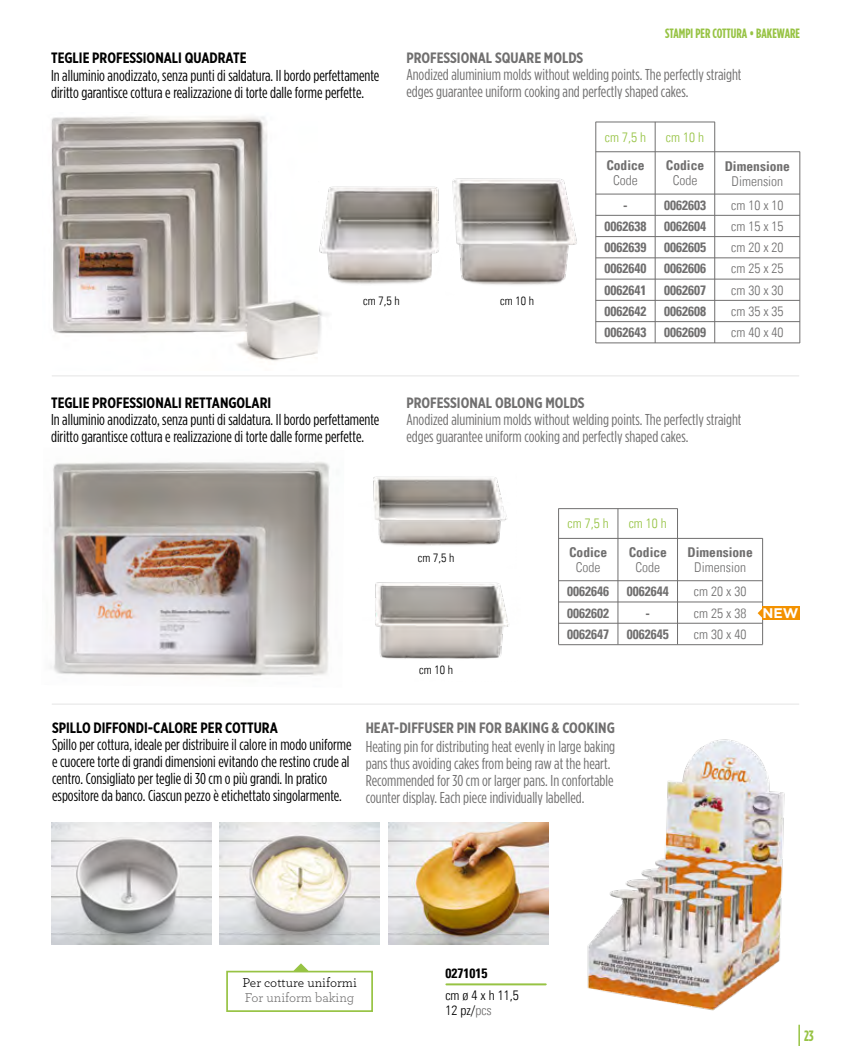
<style>
.page{position:relative;width:851px;height:1063px;background:#fff}
.page>*{position:absolute;margin:0;border:0;box-sizing:border-box;transform-origin:0 0}
.t1{font:15.75px/17px "Gotham Condensed";color:#000}
.t2{font:15.75px/17px "Gotham Condensed";color:#706f6f}
.t3{font:700 15px "Gotham X Narrow";color:#000}
.t4{font:700 15px "Gotham X Narrow";color:#706f6f}
.t5{font:700 15px "Gotham Condensed";color:#97c344}
.t6{font:700 13.95px "Gotham";color:#fff}
.t7{font:700 condensed 13.5px "Univers LT";color:#706f6f}
.t8{font:300 condensed 13.5px "Univers LT";color:#706f6f}
.t9{font:700 13.5px "Gotham Condensed";color:#97c344}
.t10{font:300 condensed 13.5px "Univers LT";color:#97c344}
.t11{font:13.5px "Archer";color:#000}
.t12{font:300 condensed 13.5px/15px "Univers LT";color:#000}
.t13{font:13.5px "Archer";color:#706f6f}
.t14{font:700 condensed 13.5px "Univers LT";color:#000}
.t15{font:300 condensed 12px "Univers LT";color:#000}
.s1{color:#706f6f}
</style>
<div class="page">
<svg style="left:798px;top:1025px;width:1px;height:21px"></svg>
<img style="left:51px;top:116px;width:276px;height:245px">
<img style="left:313px;top:170px;width:126px;height:136px">
<img style="left:452px;top:178px;width:125px;height:107px">
<hr style="left:595px;top:215px;width:204px;height:1px;background:#706f6f">
<hr style="left:799px;top:152px;width:1px;height:191px;background:#706f6f">
<hr style="left:595px;top:122px;width:1px;height:221px;background:#706f6f">
<hr style="left:595px;top:194px;width:204px;height:1px;background:#706f6f">
<hr style="left:595px;top:151px;width:204px;height:1px;background:#706f6f">
<hr style="left:654px;top:122px;width:1px;height:221px;background:#706f6f">
<hr style="left:714px;top:122px;width:1px;height:221px;background:#706f6f">
<hr style="left:595px;top:122px;width:119px;height:1px;background:#706f6f">
<hr style="left:595px;top:236px;width:204px;height:1px;background:#706f6f">
<hr style="left:595px;top:258px;width:204px;height:1px;background:#706f6f">
<hr style="left:595px;top:279px;width:204px;height:1px;background:#706f6f">
<hr style="left:595px;top:300px;width:204px;height:1px;background:#706f6f">
<hr style="left:595px;top:321px;width:204px;height:1px;background:#706f6f">
<hr style="left:595px;top:343px;width:204px;height:1px;background:#706f6f">
<img style="left:375px;top:582px;width:134px;height:77px">
<img style="left:373px;top:476px;width:134px;height:70px">
<img style="left:50px;top:462px;width:280px;height:214px">
<img style="left:587px;top:739px;width:198px;height:272px">
<img style="left:388px;top:822px;width:160px;height:122px">
<img style="left:219px;top:822px;width:160px;height:122px">
<img style="left:51px;top:822px;width:160px;height:122px">
<svg style="left:293px;top:963px;width:15px;height:8px"></svg>
<div style="left:226px;top:971px;width:147px;height:41px;background:#fff;border:2px solid #97c344"></div>
<hr style="left:446px;top:983px;width:99px;height:2px;background:#97c344">
<hr style="left:52px;top:375px;width:747px;height:2px;background:#ededed">
<hr style="left:52px;top:703px;width:747px;height:2px;background:#ededed">
<hr style="left:762px;top:538px;width:1px;height:106px;background:#706f6f">
<hr style="left:558px;top:509px;width:1px;height:135px;background:#706f6f">
<hr style="left:558px;top:580px;width:204px;height:1px;background:#706f6f">
<hr style="left:558px;top:602px;width:204px;height:1px;background:#706f6f">
<hr style="left:558px;top:623px;width:204px;height:1px;background:#706f6f">
<hr style="left:558px;top:644px;width:204px;height:1px;background:#706f6f">
<hr style="left:558px;top:538px;width:204px;height:1px;background:#706f6f">
<hr style="left:617px;top:509px;width:1px;height:135px;background:#706f6f">
<hr style="left:677px;top:509px;width:1px;height:135px;background:#706f6f">
<hr style="left:558px;top:508px;width:119px;height:1px;background:#706f6f">
<div style="left:762px;top:606px;width:37px;height:14px;background:#f39200"></div>
<svg style="left:757px;top:609px;width:5px;height:9px"></svg>
<p class="t3" style="left:51px;top:49px;width:197px">TEGLIE PROFESSIONALI QUADRATE</p>
<p class="t1" style="left:51px;top:67px;width:330px">In alluminio anodizzato, senza punti di saldatura. Il bordo perfettamente diritto garantisce cottura e realizzazione di torte dalle forme perfette.</p>
<p class="t9" style="left:665px;top:26px;width:136px">STAMPI PER COTTURA • BAKEWARE</p>
<p class="t4" style="left:406px;top:49px;width:178px">PROFESSIONAL SQUARE MOLDS</p>
<p class="t2" style="left:406px;top:66px;width:336px">Anodized aluminium molds without welding points. The perfectly straight edges guarantee uniform cooking and perfectly shaped cakes.</p>
<p class="t10" style="left:604px;top:129px;width:43px">cm 7,5 h</p>
<p class="t10" style="left:665px;top:129px;width:40px">cm 10 h</p>
<p class="t7" style="left:606px;top:157px;width:40px">Codice</p>
<p class="t8" style="left:613px;top:172px;width:26px">Code</p>
<p class="t7" style="left:665px;top:157px;width:40px">Codice</p>
<p class="t8" style="left:672px;top:172px;width:26px">Code</p>
<p class="t7" style="left:724px;top:158px;width:67px">Dimensione</p>
<p class="t8" style="left:731px;top:173px;width:53px">Dimension</p>
<p class="t7" style="left:623px;top:197px;width:6px">-</p>
<p class="t7" style="left:664px;top:197px;width:43px">0062603</p>
<p class="t8" style="left:731px;top:197px;width:54px">cm 10 x 10</p>
<p class="t7" style="left:604px;top:218px;width:43px">0062638</p>
<p class="t7" style="left:664px;top:218px;width:43px">0062604</p>
<p class="t8" style="left:731px;top:218px;width:54px">cm 15 x 15</p>
<p class="t7" style="left:604px;top:239px;width:43px">0062639</p>
<p class="t7" style="left:664px;top:239px;width:43px">0062605</p>
<p class="t8" style="left:731px;top:239px;width:54px">cm 20 x 20</p>
<p class="t7" style="left:604px;top:260px;width:43px">0062640</p>
<p class="t7" style="left:664px;top:260px;width:43px">0062606</p>
<p class="t8" style="left:731px;top:261px;width:54px">cm 25 x 25</p>
<p class="t15" style="left:363px;top:294px;width:38px">cm 7,5 h</p>
<p class="t15" style="left:500px;top:294px;width:35px">cm 10 h</p>
<p class="t7" style="left:604px;top:282px;width:43px">0062641</p>
<p class="t7" style="left:664px;top:282px;width:43px">0062607</p>
<p class="t8" style="left:731px;top:282px;width:54px">cm 30 x 30</p>
<p class="t7" style="left:604px;top:303px;width:43px">0062642</p>
<p class="t7" style="left:664px;top:303px;width:43px">0062608</p>
<p class="t8" style="left:731px;top:303px;width:54px">cm 35 x 35</p>
<p class="t7" style="left:604px;top:324px;width:43px">0062643</p>
<p class="t7" style="left:664px;top:324px;width:43px">0062609</p>
<p class="t8" style="left:731px;top:324px;width:54px">cm 40 x 40</p>
<p class="t3" style="left:51px;top:393px;width:222px">TEGLIE PROFESSIONALI RETTANGOLARI</p>
<p class="t1" style="left:51px;top:411px;width:330px">In alluminio anodizzato, senza punti di saldatura. Il bordo perfettamente diritto garantisce cottura e realizzazione di torte dalle forme perfette.</p>
<p class="t4" style="left:406px;top:393px;width:180px">PROFESSIONAL OBLONG MOLDS</p>
<p class="t2" style="left:406px;top:411px;width:336px">Anodized aluminium molds without welding points. The perfectly straight edges guarantee uniform cooking and perfectly shaped cakes.</p>
<p class="t15" style="left:418px;top:551px;width:38px">cm 7,5 h</p>
<p class="t15" style="left:419px;top:663px;width:35px">cm 10 h</p>
<p class="t10" style="left:567px;top:515px;width:43px">cm 7,5 h</p>
<p class="t10" style="left:628px;top:515px;width:40px">cm 10 h</p>
<p class="t7" style="left:628px;top:544px;width:40px">Codice</p>
<p class="t8" style="left:635px;top:559px;width:26px">Code</p>
<p class="t7" style="left:569px;top:544px;width:40px">Codice</p>
<p class="t8" style="left:575px;top:559px;width:26px">Code</p>
<p class="t7" style="left:567px;top:583px;width:43px">0062646</p>
<p class="t7" style="left:626px;top:583px;width:43px">0062644</p>
<p class="t8" style="left:693px;top:583px;width:54px">cm 20 x 30</p>
<p class="t7" style="left:687px;top:544px;width:67px">Dimensione</p>
<p class="t8" style="left:694px;top:560px;width:53px">Dimension</p>
<p class="t7" style="left:567px;top:604px;width:43px">0062602</p>
<p class="t7" style="left:645px;top:604px;width:6px">-</p>
<p class="t8" style="left:693px;top:605px;width:54px">cm 25 x 38</p>
<p class="t7" style="left:567px;top:626px;width:43px">0062647</p>
<p class="t7" style="left:626px;top:626px;width:43px">0062645</p>
<p class="t8" style="left:693px;top:626px;width:54px">cm 30 x 40</p>
<p class="t6" style="left:762px;top:603px;width:38px">NEW</p>
<p class="t3" style="left:52px;top:718px;width:227px">SPILLO DIFFONDI-CALORE PER COTTURA</p>
<p class="t1" style="left:52px;top:736px;width:301px">Spillo per cottura, ideale per distribuire il calore in modo uniforme e cuocere torte di grandi dimensioni evitando che restino crude al centro. Consigliato per teglie di 30 cm o più grandi. In pratico espositore da banco. Ciascun pezzo è etichettato singolarmente.</p>
<p class="t2" style="left:365px;top:738px;width:251px">Heating pin for distributing heat evenly in large baking pans thus avoiding cakes from being raw at the heart.<br>Recommended for 30 cm or larger pans. In confortable counter display. Each piece individually labelled.</p>
<p class="t4" style="left:365px;top:718px;width:250px">HEAT-DIFFUSER PIN FOR BAKING &amp; COOKING</p>
<p class="t11" style="left:242px;top:973px;width:116px">Per cotture uniformi</p>
<p class="t13" style="left:245px;top:988px;width:111px">For uniform baking</p>
<p class="t14" style="left:445px;top:964px;width:43px">0271015</p>
<p class="t12" style="left:445px;top:988px;width:75px">cm ø 4 x h 11,5<br>12 pz/<span class="s1">pcs</span></p>
<p class="t5" style="left:804px;top:1027px;width:11px">23</p>
</div>
